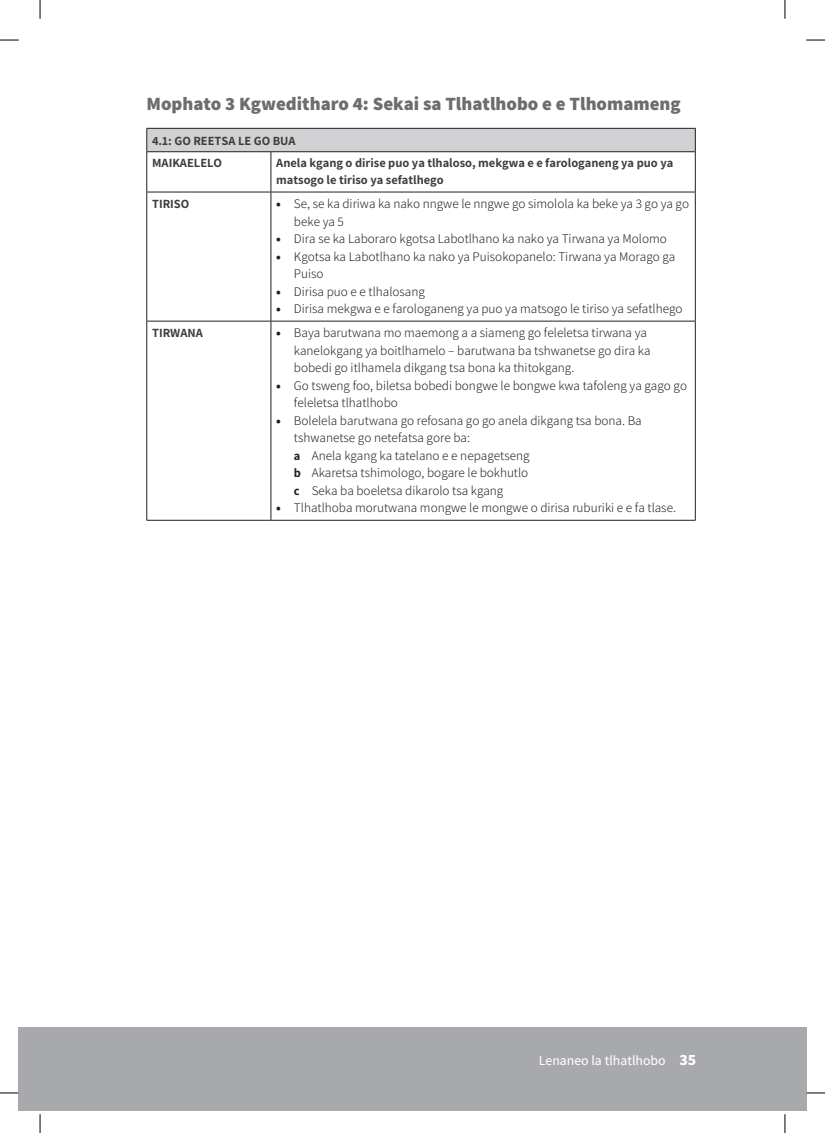
<style>
.page{position:relative;width:825px;height:1133px;background:#fff}
.page>*{position:absolute;margin:0;border:0;box-sizing:border-box;transform-origin:0 0}
.t1{font:800 18.75px "Assistant";color:#6c6d70}
.t2{font:500 13.75px "Assistant";color:#fff}
.t3{font:300 13.12px/17.5px "Assistant";color:#231f20}
.t4{font:700 12.5px/22.8px "Assistant";color:#3e3e3f}
.s1{font-weight:800}
.s2{font-weight:700;font-size:12.5px}
.s3{font-family:"Noto Sans JP";font-weight:900}
</style>
<div class="page">
<div style="left:40px;top:1027px;width:765px;height:83px;background:#a8a9ad"></div>
<div style="left:19px;top:1027px;width:21px;height:83px;background:#a8a9ad"></div>
<div style="left:147px;top:128px;width:548px;height:24px;background:#d1d2d4"></div>
<svg style="left:147px;top:152px;width:547px;height:368px"></svg>
<svg style="left:694px;top:129px;width:1px;height:22px"></svg>
<hr style="left:694px;top:152px;width:1px;height:40px;background:#231f20">
<hr style="left:146px;top:192px;width:125px;height:1px;background:#231f20">
<hr style="left:271px;top:192px;width:424px;height:1px;background:#231f20">
<hr style="left:694px;top:192px;width:1px;height:129px;background:#231f20">
<hr style="left:146px;top:321px;width:125px;height:1px;background:#231f20">
<hr style="left:271px;top:321px;width:424px;height:1px;background:#231f20">
<hr style="left:694px;top:321px;width:1px;height:199px;background:#231f20">
<hr style="left:146px;top:128px;width:125px;height:1px;background:#231f20">
<svg style="left:146px;top:129px;width:1px;height:22px"></svg>
<hr style="left:271px;top:128px;width:424px;height:1px;background:#231f20">
<hr style="left:271px;top:151px;width:424px;height:1px;background:#231f20">
<hr style="left:271px;top:520px;width:424px;height:1px;background:#231f20">
<hr style="left:146px;top:151px;width:125px;height:1px;background:#231f20">
<hr style="left:146px;top:152px;width:1px;height:40px;background:#231f20">
<hr style="left:270px;top:152px;width:1px;height:40px;background:#231f20">
<hr style="left:146px;top:192px;width:1px;height:129px;background:#231f20">
<hr style="left:270px;top:192px;width:1px;height:129px;background:#231f20">
<hr style="left:146px;top:321px;width:1px;height:199px;background:#231f20">
<hr style="left:270px;top:321px;width:1px;height:199px;background:#231f20">
<hr style="left:146px;top:520px;width:125px;height:1px;background:#231f20">
<svg style="left:0;top:39px;width:19px;height:2px"></svg>
<svg style="left:806px;top:39px;width:18px;height:2px"></svg>
<svg style="left:0;top:1092px;width:19px;height:1px"></svg>
<svg style="left:805px;top:1092px;width:19px;height:1px"></svg>
<svg style="left:39px;top:0;width:2px;height:19px"></svg>
<svg style="left:39px;top:1114px;width:2px;height:18px"></svg>
<svg style="left:784px;top:0;width:1px;height:19px"></svg>
<svg style="left:784px;top:1114px;width:1px;height:18px"></svg>
<h1 class="t1" style="left:146px;top:91px;width:535px">Mophato 3 Kgweditharo 4: Sekai sa Tlhatlhobo e e Tlhomameng</h1>
<p class="t4" style="left:152px;top:128px;width:145px">4.1: GO REETSA LE GO BUA<br>MAIKAELELO</p>
<p class="t4" style="left:276px;top:154px;width:398px;line-height:16.9px">Anela kgang o dirise puo ya tlhaloso, mekgwa e e farologaneng ya puo ya matsogo le tiriso ya sefatlhego</p>
<p class="t4" style="left:152px;top:191px;width:39px">TIRISO</p>
<p class="t3" style="left:294px;top:194px;width:396px;text-indent:-18px"><span class="s1">•</span> Se, se ka diriwa ka nako nngwe le nngwe go simolola ka beke ya 3 go ya go beke ya 5</p>
<p class="t3" style="left:276px;top:229px;width:392px"><span class="s1">•</span> Dira se ka Laboraro kgotsa Labotlhano ka nako ya Tirwana ya Molomo</p>
<p class="t3" style="left:294px;top:247px;width:382px;text-indent:-18px"><span class="s1">•</span> Kgotsa ka Labotlhano ka nako ya Puisokopanelo: Tirwana ya Morago ga<br>Puiso</p>
<p class="t3" style="left:276px;top:282px;width:150px"><span class="s1">•</span> Dirisa puo e e tlhalosang</p>
<p class="t3" style="left:276px;top:299px;width:407px"><span class="s1">•</span> Dirisa mekgwa e e farologaneng ya puo ya matsogo le tiriso ya sefatlhego</p>
<p class="t4" style="left:152px;top:321px;width:52px">TIRWANA</p>
<p class="t3" style="left:294px;top:323px;width:358px;text-indent:-18px"><span class="s1">•</span> Baya barutwana mo maemong a a siameng go feleletsa tirwana ya kanelokgang ya boitlhamelo – barutwana ba tshwanetse go dira ka bobedi go itlhamela dikgang tsa bona ka thitokgang.</p>
<p class="t3" style="left:294px;top:376px;width:394px;text-indent:-18px"><span class="s1">•</span> Go tsweng foo, biletsa bobedi bongwe le bongwe kwa tafoleng ya gago go feleletsa tlhatlhobo</p>
<p class="t3" style="left:294px;top:411px;width:349px;text-indent:-18px"><span class="s1">•</span> Bolelela barutwana go refosana go go anela dikgang tsa bona. Ba tshwanetse go netefatsa gore ba:<br><span class="s2">a</span> Anela kgang ka tatelano e e nepagetseng<br><span class="s2">b</span> Akaretsa tshimologo, bogare le bokhutlo<br><span class="s2">c</span> Seka ba boeletsa dikarolo tsa kgang</p>
<p class="t3" style="left:276px;top:498px;width:401px"><span class="s1">•</span> Tlhatlhoba morutwana mongwe le mongwe o dirisa ruburiki e e fa tlase.</p>
<p class="t2" style="left:538px;top:1050px;width:159px">Lenaneo la tlhatlhobo <span class="s3">35</span></p>
</div>
